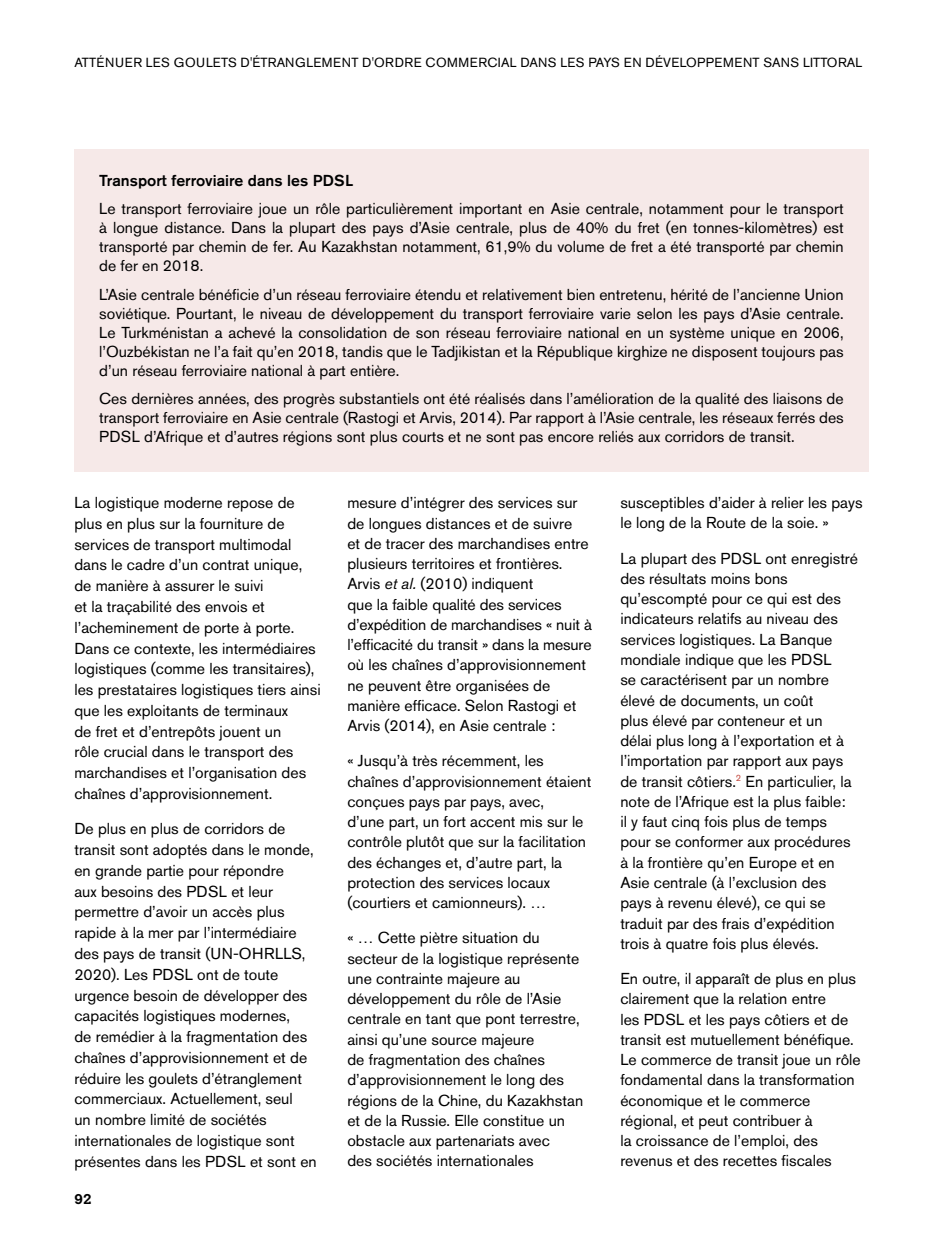
<style>
.page{position:relative;width:943px;height:1241px;background:#fff}
.page>*{position:absolute;margin:0;border:0;box-sizing:border-box;transform-origin:0 0}
.t1{font:15.75px/20.3px "Akzidenz Grotesk BE";color:#000}
.t2{font:500 15.75px "Akzidenz Grotesk BE";color:#000}
.t3{font:700 14px "Calvert MT Std";color:#000}
.t4{font:13.12px "Akzidenz Grotesk BE";letter-spacing:.03em;color:#000}
.s1{font-style:italic}
</style>
<div class="page">
<div style="left:74px;top:149px;width:794px;height:322px;background:#f6e9e8"></div>
<p class="t4" style="left:74px;top:55px;width:789px">ATTÉNUER LES GOULETS D'ÉTRANGLEMENT D'ORDRE COMMERCIAL DANS LES PAYS EN DÉVELOPPEMENT SANS LITTORAL</p>
<p class="t2" style="left:99px;top:170px;width:256px">Transport ferroviaire dans les PDSL</p>
<p class="t1" style="left:99px;top:199px;width:746px;line-height:18.9px;text-align:justify">Le transport ferroviaire joue un rôle particulièrement important en Asie centrale, notamment pour le transport à longue distance. Dans la plupart des pays d’Asie centrale, plus de 40% du fret (en tonnes-kilomètres) est transporté par chemin de fer. Au Kazakhstan notamment, 61,9% du volume de fret a été transporté par chemin de fer en 2018.</p>
<p class="t1" style="left:99px;top:285px;width:746px;line-height:18.9px;text-align:justify">L’Asie centrale bénéficie d’un réseau ferroviaire étendu et relativement bien entretenu, hérité de l’ancienne Union soviétique. Pourtant, le niveau de développement du transport ferroviaire varie selon les pays d’Asie centrale.<br>Le Turkménistan a achevé la consolidation de son réseau ferroviaire national en un système unique en 2006, l’Ouzbékistan ne l’a fait qu’en 2018, tandis que le Tadjikistan et la République kirghize ne disposent toujours pas d’un réseau ferroviaire national à part entière.</p>
<p class="t1" style="left:99px;top:389px;width:746px;line-height:18.9px;text-align:justify">Ces dernières années, des progrès substantiels ont été réalisés dans l’amélioration de la qualité des liaisons de transport ferroviaire en Asie centrale (Rastogi et Arvis, 2014). Par rapport à l’Asie centrale, les réseaux ferrés des PDSL d’Afrique et d’autres régions sont plus courts et ne sont pas encore reliés aux corridors de transit.</p>
<p class="t1" style="left:74px;top:492px;width:248px;line-height:20.8px">La logistique moderne repose de plus en plus sur la fourniture de services de transport multimodal dans le cadre d’un contrat unique, de manière à assurer le suivi<br>et la traçabilité des envois et l’acheminement de porte à porte.<br>Dans ce contexte, les intermédiaires logistiques (comme les transitaires), les prestataires logistiques tiers ainsi que les exploitants de terminaux<br>de fret et d’entrepôts jouent un<br>rôle crucial dans le transport des marchandises et l’organisation des chaînes d’approvisionnement.</p>
<p class="t1" style="left:74px;top:818px;width:244px;line-height:20.8px">De plus en plus de corridors de transit sont adoptés dans le monde, en grande partie pour répondre<br>aux besoins des PDSL et leur permettre d’avoir un accès plus rapide à la mer par l’intermédiaire des pays de transit (UN-OHRLLS,<br>2020). Les PDSL ont de toute urgence besoin de développer des capacités logistiques modernes,<br>de remédier à la fragmentation des chaînes d’approvisionnement et de réduire les goulets d’étranglement commerciaux. Actuellement, seul<br>un nombre limité de sociétés internationales de logistique sont présentes dans les PDSL et sont en</p>
<p class="t3" style="left:74px;top:1189px;width:19px">92</p>
<p class="t1" style="left:347px;top:492px;width:246px">mesure d’intégrer des services sur de longues distances et de suivre<br>et de tracer des marchandises entre plusieurs territoires et frontières.<br>Arvis <span class="s1">et al.</span> (2010) indiquent<br>que la faible qualité des services d’expédition de marchandises « nuit à l’efficacité du transit » dans la mesure où les chaînes d’approvisionnement ne peuvent être organisées de manière efficace. Selon Rastogi et Arvis (2014), en Asie centrale :</p>
<p class="t1" style="left:347px;top:750px;width:245px">« Jusqu’à très récemment, les chaînes d’approvisionnement étaient conçues pays par pays, avec,<br>d’une part, un fort accent mis sur le contrôle plutôt que sur la facilitation des échanges et, d’autre part, la protection des services locaux (courtiers et camionneurs). …</p>
<p class="t1" style="left:347px;top:927px;width:237px">« … Cette piètre situation du secteur de la logistique représente une contrainte majeure au développement du rôle de l’Asie centrale en tant que pont terrestre, ainsi qu’une source majeure<br>de fragmentation des chaînes d’approvisionnement le long des régions de la Chine, du Kazakhstan et de la Russie. Elle constitue un obstacle aux partenariats avec<br>des sociétés internationales</p>
<p class="t1" style="left:620px;top:492px;width:244px">susceptibles d’aider à relier les pays le long de la Route de la soie. »</p>
<p class="t1" style="left:620px;top:548px;width:239px">La plupart des PDSL ont enregistré des résultats moins bons qu’escompté pour ce qui est des indicateurs relatifs au niveau des services logistiques. La Banque mondiale indique que les PDSL<br>se caractérisent par un nombre élevé de documents, un coût<br>plus élevé par conteneur et un<br>délai plus long à l’exportation et à l’importation par rapport aux pays de transit côtiers.<sup>2</sup> En particulier, la note de l’Afrique est la plus faible:<br>il y faut cinq fois plus de temps pour se conformer aux procédures à la frontière qu’en Europe et en<br>Asie centrale (à l’exclusion des pays à revenu élevé), ce qui se traduit par des frais d’expédition trois à quatre fois plus élevés.</p>
<p class="t1" style="left:620px;top:968px;width:242px">En outre, il apparaît de plus en plus clairement que la relation entre<br>les PDSL et les pays côtiers et de transit est mutuellement bénéfique.<br>Le commerce de transit joue un rôle fondamental dans la transformation économique et le commerce régional, et peut contribuer à<br>la croissance de l’emploi, des revenus et des recettes fiscales</p>
</div>
